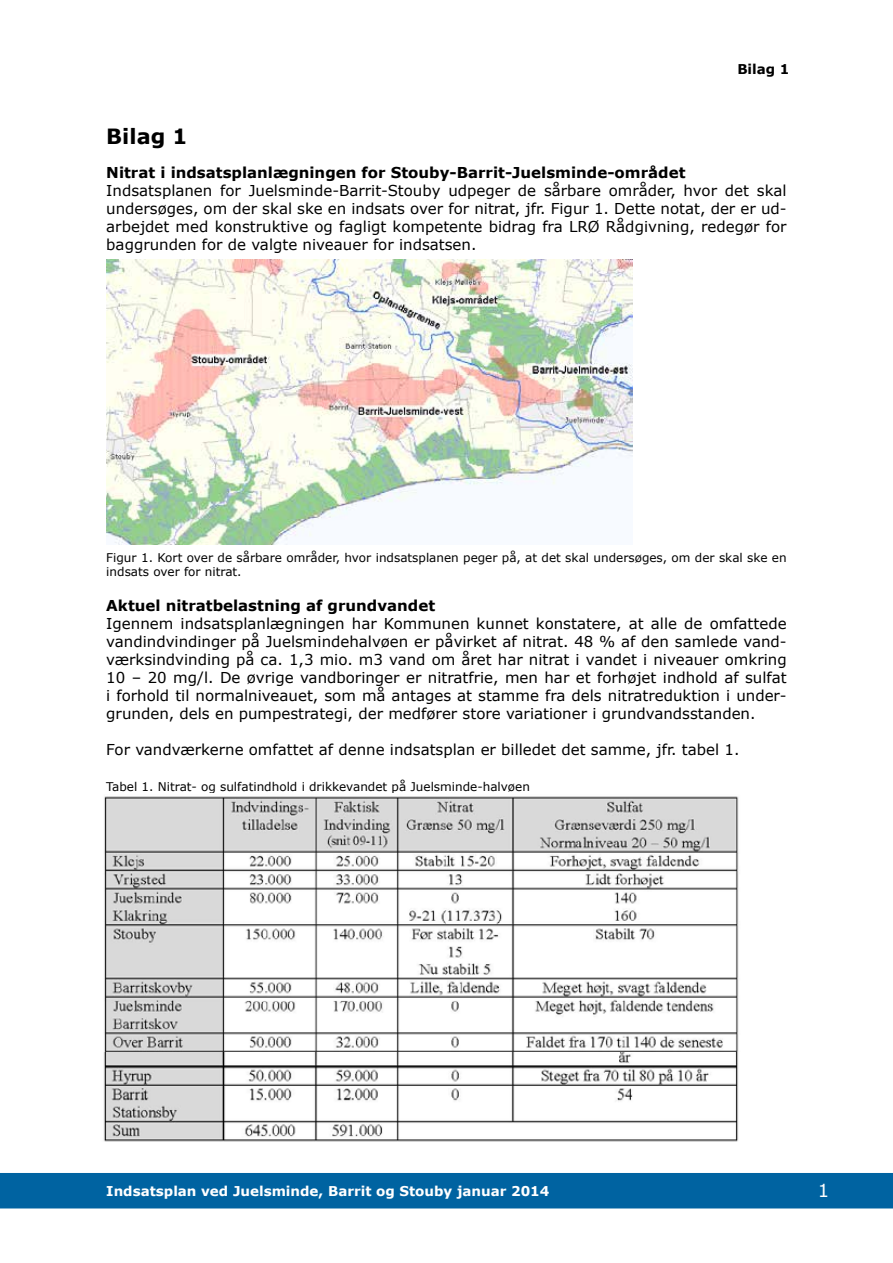
<style>
.page{position:relative;width:893px;height:1263px;background:#fff}
.page>*{position:absolute;margin:0;border:0;box-sizing:border-box;transform-origin:0 0}
.t1{font:700 21px "Verdana";color:#000}
.t2{font:18px "Verdana";color:#fff}
.t3{font:15px/18px "Verdana";color:#000;text-align:justify}
.t4{font:700 15px "Verdana";color:#000}
.t5{font:700 13.5px "Verdana";color:#fff}
.t6{font:700 13.5px "Verdana";color:#000}
.t7{font:12px/14.4px "Verdana";color:#000}
</style>
<div class="page">
<div style="left:0;top:1174px;width:893px;height:34px;background:#0063a1"></div>
<div style="left:0;top:1173px;width:893px;height:35px;border:2px solid #0063a1"></div>
<img style="left:106px;top:259px;width:527px;height:285px">
<img style="left:103px;top:796px;width:636px;height:346px">
<p class="t6" style="left:737px;top:60px;width:54px">Bilag 1</p>
<h1 class="t1" style="left:106px;top:121px;width:83px">Bilag 1</h1>
<p class="t4" style="left:106px;top:162px;width:581px">Nitrat i indsatsplanlægningen for Stouby-Barrit-Juelsminde-området</p>
<p class="t3" style="left:106px;top:181px;width:682px">Indsatsplanen for Juelsminde-Barrit-Stouby udpeger de sårbare områder, hvor det skal undersøges, om der skal ske en indsats over for nitrat, jfr. Figur 1. Dette notat, der er ud&shy;arbejdet med konstruktive og fagligt kompetente bidrag fra LRØ Rådgivning, redegør for baggrunden for de valgte niveauer for indsatsen.</p>
<p class="t7" style="left:106px;top:550px;width:682px">Figur 1. Kort over de sårbare områder, hvor indsatsplanen peger på, at det skal undersøges, om der skal ske en indsats over for nitrat.</p>
<p class="t4" style="left:106px;top:594px;width:330px">Aktuel nitratbelastning af grundvandet</p>
<p class="t3" style="left:106px;top:614px;width:682px">Igennem indsatsplanlægningen har Kommunen kunnet konstatere, at alle de omfattede vandindvindinger på Juelsmindehalvøen er påvirket af nitrat. 48 % af den samlede vand&shy;værksindvinding på ca. 1,3 mio. m3 vand om året har nitrat i vandet i niveauer omkring 10 – 20 mg/l. De øvrige vandboringer er nitratfrie, men har et forhøjet indhold af sulfat i forhold til normalniveauet, som må antages at stamme fra dels nitratreduktion i under&shy;grunden, dels en pumpestrategi, der medfører store variationer i grundvandsstanden.</p>
<p class="t3" style="left:106px;top:740px;width:635px">For vandværkerne omfattet af denne indsatsplan er billedet det samme, jfr. tabel 1.</p>
<p class="t7" style="left:106px;top:779px;width:425px">Tabel 1. Nitrat- og sulfatindhold i drikkevandet på Juelsminde-halvøen</p>
<p class="t5" style="left:106px;top:1179px;width:445px">Indsatsplan ved Juelsminde, Barrit og Stouby januar 2014</p>
<p class="t5" style="left:106px;top:1181px;width:445px">Indsatsplan ved Juelsminde, Barrit og Stouby januar 2014</p>
<p class="t2" style="left:818px;top:1178px;width:13px">1</p>
</div>
